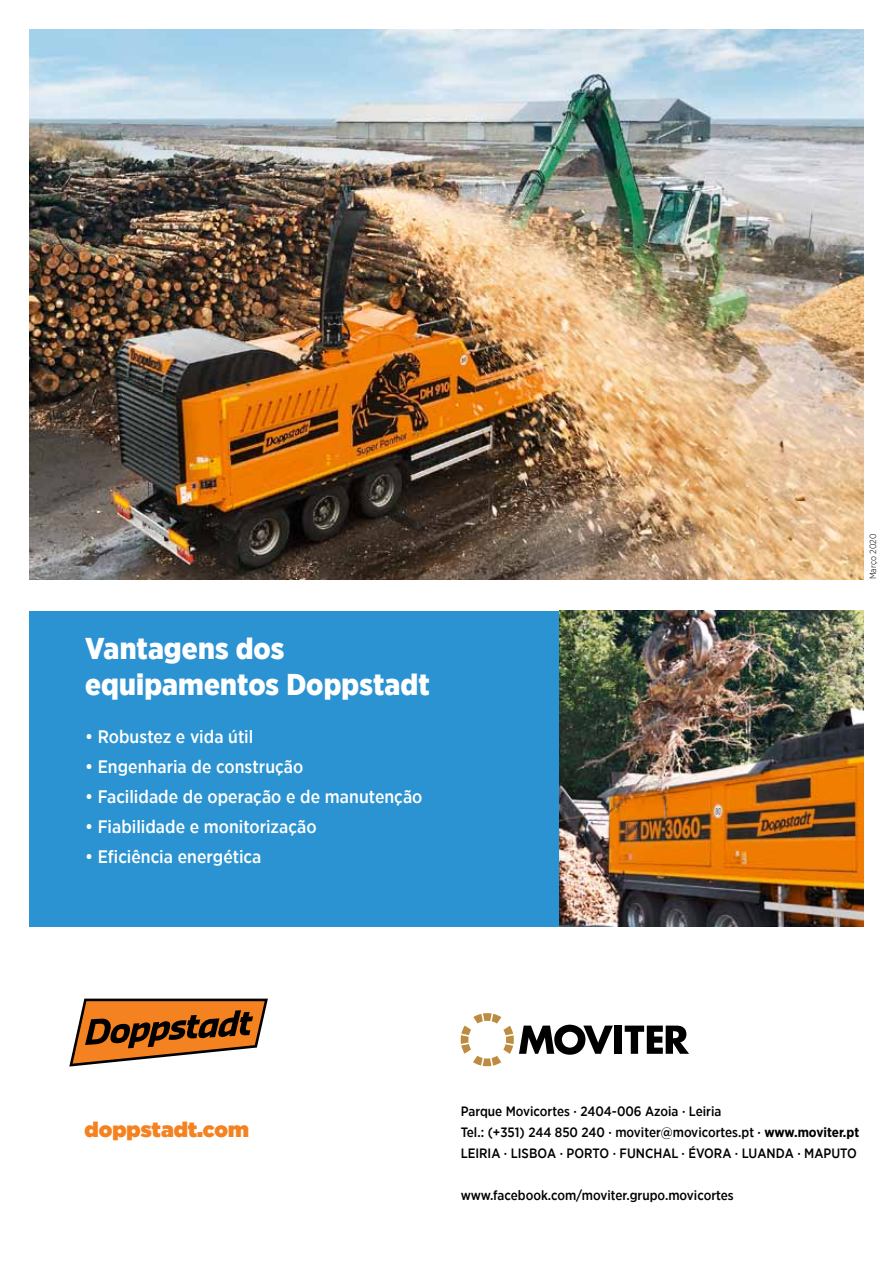
<style>
.page{position:relative;width:893px;height:1263px;background:#fff}
.page>*{position:absolute;margin:0;border:0;box-sizing:border-box;transform-origin:0 0}
.t1{font:900 30px/36px "Gotham Narrow";letter-spacing:.005em;color:#fff}
.t2{font:900 21px "Gotham";color:#f58220}
.t3{font:500 18px "Gotham Narrow";color:#fff}
.t4{font:500 13.5px/21px "Gotham Narrow";color:#000}
.t5{font:300 9px "Gotham Narrow";color:#000}
.s1{font-weight:700}
</style>
<div class="page">
<div style="left:30px;top:611px;width:530px;height:315px;background:#2b93d1"></div>
<img style="left:30px;top:30px;width:833px;height:549px">
<img style="left:560px;top:611px;width:303px;height:315px">
<svg style="left:69px;top:998px;width:199px;height:68px"></svg>
<svg style="left:461px;top:1013px;width:152px;height:53px"></svg>
<div style="left:615px;top:1025px;width:7px;height:29px;background:#000"></div>
<svg style="left:625px;top:1025px;width:64px;height:29px"></svg>
<h1 class="t1" style="left:85px;top:630px;width:346px">Vantagens dos equipamentos Doppstadt</h1>
<h3 class="t3" style="left:85px;top:725px;width:170px">• Robustez e vida útil</h3>
<h3 class="t3" style="left:85px;top:755px;width:220px">• Engenharia de construção</h3>
<h3 class="t3" style="left:85px;top:785px;width:339px">• Facilidade de operação e de manutenção</h3>
<h3 class="t3" style="left:85px;top:815px;width:233px">• Fiabilidade e monitorização</h3>
<h3 class="t3" style="left:85px;top:845px;width:178px">• Eficiência energética</h3>
<p class="t5" style="left:867px;top:579px;width:47px;rotate:-90deg">Março 2020</p>
<h2 class="t2" style="left:85px;top:1114px;width:166px">doppstadt.com</h2>
<p class="t4" style="left:461px;top:1100px;width:400px">Parque Movicortes · 2404-006 Azoia · Leiria<br>Tel.: (+351) 244 850 240 · moviter@movicortes.pt · <span class="s1">www.moviter.pt<br></span>LEIRIA · LISBOA · PORTO · FUNCHAL · ÉVORA · LUANDA · MAPUTO</p>
<p class="t4" style="left:461px;top:1184px;width:275px">www.facebook.com/moviter.grupo.movicortes</p>
</div>
